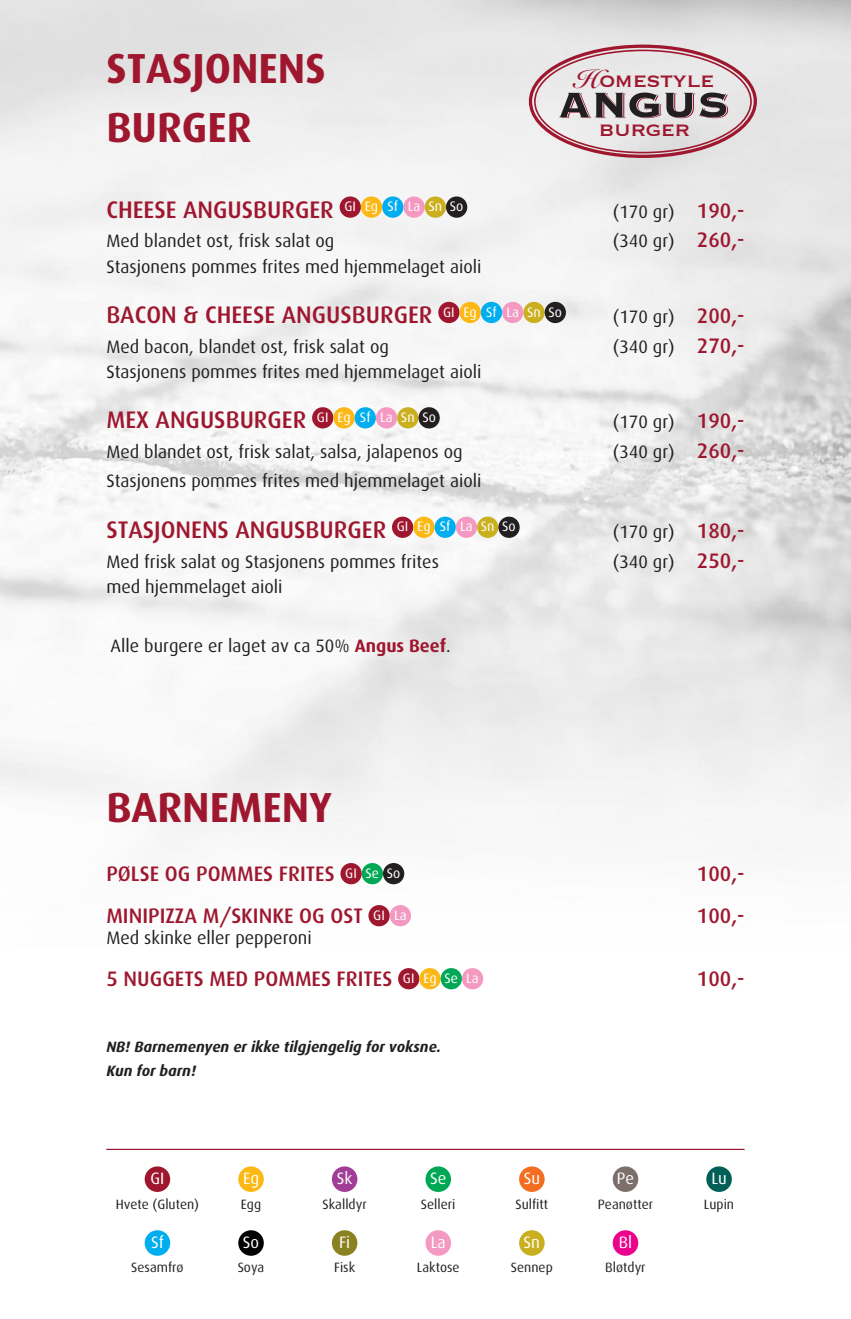
<style>
.page{position:relative;width:851px;height:1319px;background:#fff}
.page>*{position:absolute;margin:0;border:0;box-sizing:border-box;transform-origin:0 0}
.t1{font:700 42px "Dax";color:#9e172e}
.t2{font:25.95px "Copperplate";letter-spacing:-.025em;color:#9e172e}
.t3{font:500 24px "Dax";color:#9e172e}
.t4{font:500 21px "Dax";color:#9e172e}
.t5{font:18px "Dax";color:#231f20}
.t6{font:16.5px "Dax";color:#fff}
.t7{font:italic 700 15px/24px "Dax";color:#231f20}
.t8{font:13.8px "Dax";color:#fff}
.t9{font:13.5px "Dax";color:#231f20}
.s1{font-family:"Snell Roundhand";font-weight:700}
.s2{font-weight:500;font-size:21px;color:#9e172e}
.s3{font-weight:700;color:#9e172e}
</style>
<div class="page">
<img style="left:0;top:0;width:850px;height:1256px">
<hr style="left:106px;top:1148px;width:638px;height:1px;background:#9e172e">
<div style="left:145px;top:1166px;width:25px;height:25px;background:#9e172e;border-radius:50%"></div>
<div style="left:238px;top:1166px;width:26px;height:25px;background:#fcb814;border-radius:50%"></div>
<div style="left:332px;top:1166px;width:25px;height:25px;background:#a13d96;border-radius:50%"></div>
<div style="left:425px;top:1166px;width:26px;height:25px;background:#00a855;border-radius:50%"></div>
<div style="left:519px;top:1166px;width:25px;height:25px;background:#f36e21;border-radius:50%"></div>
<div style="left:612px;top:1166px;width:26px;height:25px;background:#7d6f6c;border-radius:50%"></div>
<div style="left:706px;top:1166px;width:25px;height:25px;background:#006057;border-radius:50%"></div>
<div style="left:145px;top:1229px;width:25px;height:26px;background:#00aeef;border-radius:50%"></div>
<div style="left:238px;top:1229px;width:26px;height:26px;background:#010101;border-radius:50%"></div>
<div style="left:332px;top:1229px;width:25px;height:26px;background:#8a8221;border-radius:50%"></div>
<div style="left:425px;top:1229px;width:26px;height:26px;background:#f499c2;border-radius:50%"></div>
<div style="left:519px;top:1229px;width:25px;height:26px;background:#caaf1f;border-radius:50%"></div>
<div style="left:612px;top:1229px;width:26px;height:26px;background:#ed028c;border-radius:50%"></div>
<div style="left:528px;top:45px;width:228px;height:113px;border:3px solid #9e172e;border-radius:50%"></div>
<svg style="left:559px;top:92px;width:169px;height:26px;background:#8a8183"></svg>
<div style="left:438px;top:302px;width:21px;height:21px;background:#9e172e;border-radius:50%"></div>
<div style="left:459px;top:302px;width:21px;height:21px;background:#fcb814;border-radius:50%"></div>
<div style="left:480px;top:302px;width:22px;height:21px;background:#00aeef;border-radius:50%"></div>
<div style="left:502px;top:302px;width:21px;height:21px;background:#f499c2;border-radius:50%"></div>
<div style="left:523px;top:302px;width:21px;height:21px;background:#caaf1f;border-radius:50%"></div>
<div style="left:312px;top:407px;width:21px;height:21px;background:#9e172e;border-radius:50%"></div>
<div style="left:333px;top:407px;width:21px;height:21px;background:#fcb814;border-radius:50%"></div>
<div style="left:354px;top:407px;width:22px;height:21px;background:#00aeef;border-radius:50%"></div>
<div style="left:376px;top:407px;width:21px;height:21px;background:#f499c2;border-radius:50%"></div>
<div style="left:397px;top:407px;width:21px;height:21px;background:#caaf1f;border-radius:50%"></div>
<div style="left:544px;top:302px;width:22px;height:21px;background:#231f20;border-radius:50%"></div>
<div style="left:418px;top:407px;width:21px;height:21px;background:#231f20;border-radius:50%"></div>
<div style="left:339px;top:196px;width:22px;height:22px;background:#9e172e;border-radius:50%"></div>
<div style="left:361px;top:196px;width:21px;height:22px;background:#fcb814;border-radius:50%"></div>
<div style="left:382px;top:196px;width:21px;height:22px;background:#00aeef;border-radius:50%"></div>
<div style="left:403px;top:196px;width:21px;height:22px;background:#f499c2;border-radius:50%"></div>
<div style="left:424px;top:196px;width:22px;height:22px;background:#caaf1f;border-radius:50%"></div>
<div style="left:446px;top:196px;width:21px;height:22px;background:#231f20;border-radius:50%"></div>
<div style="left:392px;top:516px;width:21px;height:22px;background:#9e172e;border-radius:50%"></div>
<div style="left:413px;top:516px;width:21px;height:22px;background:#fcb814;border-radius:50%"></div>
<div style="left:434px;top:516px;width:22px;height:22px;background:#00aeef;border-radius:50%"></div>
<div style="left:456px;top:516px;width:21px;height:22px;background:#f499c2;border-radius:50%"></div>
<div style="left:477px;top:516px;width:21px;height:22px;background:#caaf1f;border-radius:50%"></div>
<div style="left:498px;top:516px;width:21px;height:22px;background:#231f20;border-radius:50%"></div>
<div style="left:368px;top:904px;width:21px;height:22px;background:#9e172e;border-radius:50%"></div>
<div style="left:389px;top:904px;width:22px;height:22px;background:#f499c2;border-radius:50%"></div>
<div style="left:398px;top:967px;width:21px;height:22px;background:#9e172e;border-radius:50%"></div>
<div style="left:419px;top:967px;width:21px;height:22px;background:#fcb814;border-radius:50%"></div>
<div style="left:440px;top:967px;width:22px;height:22px;background:#00a855;border-radius:50%"></div>
<div style="left:462px;top:967px;width:21px;height:22px;background:#f499c2;border-radius:50%"></div>
<div style="left:340px;top:862px;width:21px;height:22px;background:#9e172e;border-radius:50%"></div>
<div style="left:361px;top:862px;width:22px;height:22px;background:#00a855;border-radius:50%"></div>
<div style="left:383px;top:862px;width:21px;height:22px;background:#231f20;border-radius:50%"></div>
<h1 class="t1" style="left:106px;top:45px;width:221px">STASJONENS</h1>
<h1 class="t1" style="left:106px;top:103px;width:147px">BURGER</h1>
<h2 class="t2" style="left:574px;top:63px;width:142px"><span class="s1">H</span>omestyle</h2>
<h2 class="t2" style="left:598px;top:112px;width:93px">burger</h2>
<p class="t8" style="left:344px;top:199px;width:120px">GI Eg Sf La Sn So</p>
<h3 class="t3" style="left:106px;top:196px;width:229px">CHEESE ANGUSBURGER</h3>
<p class="t5" style="left:612px;top:201px;width:133px">(170 gr) <span class="s2">190,-</span></p>
<p class="t5" style="left:106px;top:231px;width:229px">Med blandet ost, frisk salat og</p>
<p class="t5" style="left:612px;top:231px;width:133px">(340 gr) <span class="s2">260,-</span></p>
<p class="t5" style="left:106px;top:257px;width:376px">Stasjonens pommes frites med hjemmelaget aioli</p>
<h3 class="t3" style="left:106px;top:301px;width:327px">BACON &amp; CHEESE ANGUSBURGER</h3>
<p class="t5" style="left:612px;top:307px;width:133px">(170 gr) <span class="s2">200,-</span></p>
<p class="t5" style="left:106px;top:336px;width:284px">Med bacon, blandet ost, frisk salat og</p>
<p class="t5" style="left:612px;top:336px;width:133px">(340 gr) <span class="s2">270,-</span></p>
<p class="t5" style="left:106px;top:362px;width:376px">Stasjonens pommes frites med hjemmelaget aioli</p>
<h3 class="t3" style="left:106px;top:406px;width:201px">MEX ANGUSBURGER</h3>
<p class="t5" style="left:612px;top:412px;width:133px">(170 gr) <span class="s2">190,-</span></p>
<p class="t5" style="left:106px;top:442px;width:357px">Med blandet ost, frisk salat, salsa, jalapenos og</p>
<p class="t5" style="left:612px;top:442px;width:133px">(340 gr) <span class="s2">260,-</span></p>
<p class="t5" style="left:106px;top:470px;width:376px">Stasjonens pommes frites med hjemmelaget aioli</p>
<h3 class="t3" style="left:106px;top:516px;width:281px">STASJONENS ANGUSBURGER</h3>
<p class="t5" style="left:612px;top:521px;width:133px">(170 gr) <span class="s2">180,-</span></p>
<p class="t5" style="left:106px;top:551px;width:334px">Med frisk salat og Stasjonens pommes frites</p>
<p class="t5" style="left:612px;top:551px;width:133px">(340 gr) <span class="s2">250,-</span></p>
<p class="t5" style="left:106px;top:577px;width:178px">med hjemmelaget aioli</p>
<p class="t8" style="left:443px;top:304px;width:99px">GI Eg Sf La Sn</p>
<p class="t8" style="left:548px;top:304px;width:15px">So</p>
<p class="t8" style="left:317px;top:409px;width:99px">GI Eg Sf La Sn</p>
<p class="t8" style="left:422px;top:409px;width:15px">So</p>
<p class="t8" style="left:397px;top:519px;width:120px">GI Eg Sf La Sn So</p>
<p class="t5" style="left:111px;top:636px;width:341px">Alle burgere er laget av ca 50% <span class="s3">Angus Beef</span>.</p>
<h1 class="t1" style="left:106px;top:783px;width:227px">BARNEMENY</h1>
<p class="t4" style="left:106px;top:862px;width:230px">PØLSE OG POMMES FRITES</p>
<p class="t4" style="left:696px;top:862px;width:49px">100,-</p>
<p class="t4" style="left:106px;top:904px;width:258px">MINIPIZZA M/SKINKE OG OST</p>
<p class="t4" style="left:696px;top:904px;width:49px">100,-</p>
<p class="t5" style="left:106px;top:928px;width:207px">Med skinke eller pepperoni</p>
<p class="t4" style="left:106px;top:967px;width:287px">5 NUGGETS MED POMMES FRITES</p>
<p class="t4" style="left:696px;top:967px;width:49px">100,-</p>
<p class="t8" style="left:345px;top:865px;width:57px">GI Se So</p>
<p class="t8" style="left:373px;top:907px;width:35px">GI La</p>
<p class="t8" style="left:403px;top:970px;width:77px">GI Eg Se La</p>
<p class="t7" style="left:106px;top:1035px;width:336px">NB! Barnemenyen er ikke tilgjengelig for voksne.<br>Kun for barn!</p>
<p class="t6" style="left:150px;top:1168px;width:15px">GI</p>
<p class="t9" style="left:116px;top:1196px;width:85px">Hvete (Gluten)</p>
<p class="t6" style="left:243px;top:1168px;width:17px">Eg</p>
<p class="t9" style="left:241px;top:1196px;width:22px">Egg</p>
<p class="t6" style="left:337px;top:1168px;width:17px">Sk</p>
<p class="t9" style="left:322px;top:1196px;width:46px">Skalldyr</p>
<p class="t6" style="left:430px;top:1168px;width:18px">Se</p>
<p class="t9" style="left:421px;top:1196px;width:36px">Selleri</p>
<p class="t6" style="left:523px;top:1168px;width:18px">Su</p>
<p class="t9" style="left:515px;top:1196px;width:34px">Sulfitt</p>
<p class="t6" style="left:616px;top:1168px;width:19px">Pe</p>
<p class="t9" style="left:597px;top:1196px;width:57px">Peanøtter</p>
<p class="t6" style="left:711px;top:1168px;width:17px">Lu</p>
<p class="t9" style="left:703px;top:1196px;width:32px">Lupin</p>
<p class="t6" style="left:151px;top:1232px;width:14px">Sf</p>
<p class="t9" style="left:131px;top:1259px;width:54px">Sesamfrø</p>
<p class="t6" style="left:243px;top:1232px;width:18px">So</p>
<p class="t9" style="left:238px;top:1259px;width:28px">Soya</p>
<p class="t6" style="left:339px;top:1232px;width:13px">Fi</p>
<p class="t9" style="left:334px;top:1259px;width:22px">Fisk</p>
<p class="t6" style="left:430px;top:1232px;width:17px">La</p>
<p class="t9" style="left:417px;top:1259px;width:44px">Laktose</p>
<p class="t6" style="left:523px;top:1232px;width:18px">Sn</p>
<p class="t9" style="left:511px;top:1259px;width:43px">Sennep</p>
<p class="t6" style="left:618px;top:1232px;width:15px">Bl</p>
<p class="t9" style="left:605px;top:1259px;width:42px">Bløtdyr</p>
</div>
